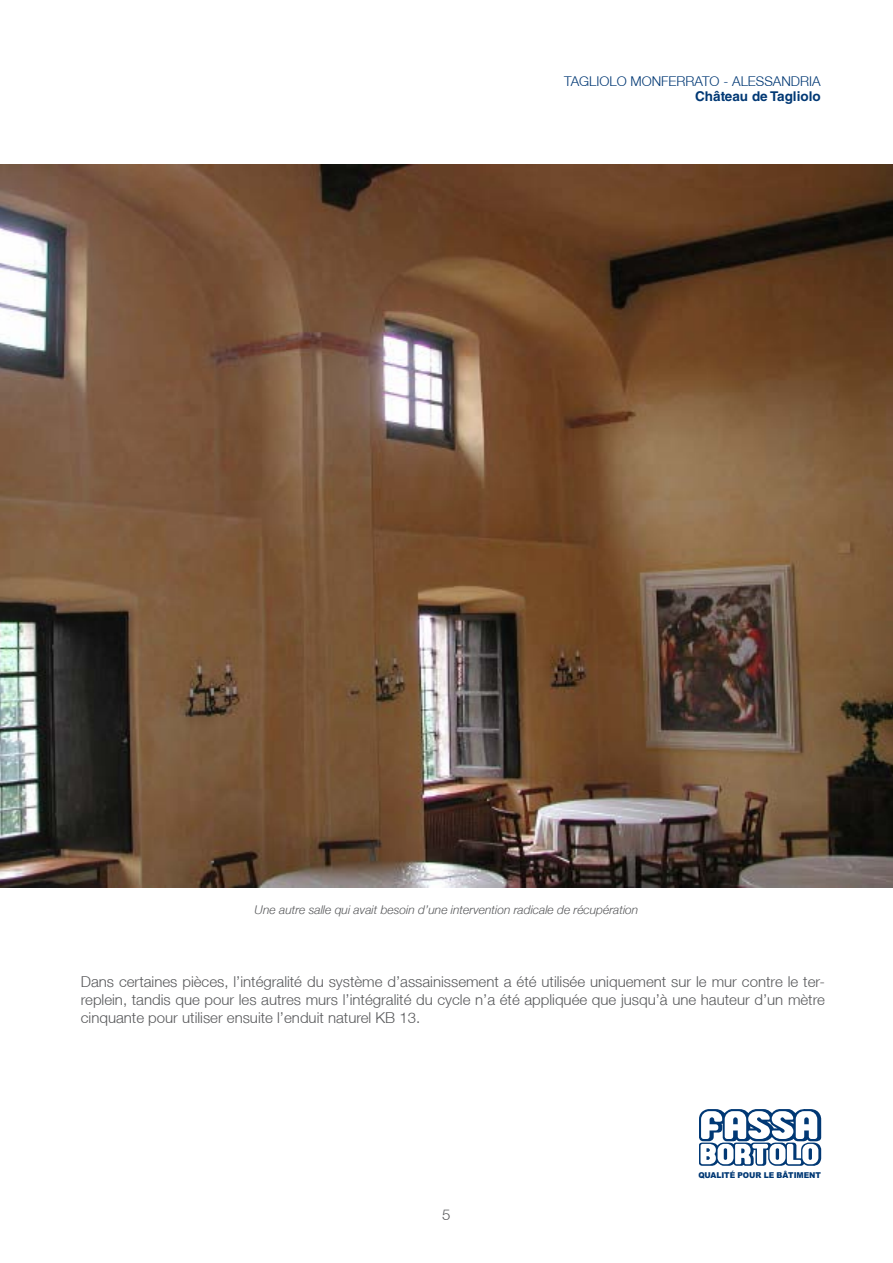
<style>
.page{position:relative;width:893px;height:1263px;background:#fff}
.page>*{position:absolute;margin:0;border:0;box-sizing:border-box;transform-origin:0 0}
.Testo_Normale{font:300 15px/18px "Helvetica Neue LT";color:#57585a;text-align:justify}
.t1{font:300 13.5px "Helvetica Neue LT";color:#013874}
.t2{font:700 13.5px "Helvetica LT Std";color:#013874}
.Didascalia{font:italic 300 12px "Helvetica Neue LT";color:#57585a}
.t3{font:900 8.1px "Arial";letter-spacing:-.01em;color:#013874;scale:.94 1}
</style>
<div class="page">
<svg style="left:699px;top:1109px;width:123px;height:57px"></svg>
<img style="left:0;top:165px;width:893px;height:722px">
<p class="t1" style="left:564px;top:73px;width:258px">TAGLIOLO MONFERRATO - ALESSANDRIA</p>
<p class="t2" style="left:695px;top:88px;width:127px">Château de Tagliolo</p>
<p class="Didascalia" style="left:255px;top:903px;width:385px">Une autre salle qui avait besoin d’une intervention radicale de récupération</p>
<p class="Testo_Normale" style="left:81px;top:973px;width:746px">Dans certaines pièces, l’intégralité du système d’assainissement a été utilisée uniquement sur le mur contre le ter&shy;replein, tandis que pour les autres murs l’intégralité du cycle n’a été appliquée que jusqu’à une hauteur d’un mètre cinquante pour utiliser ensuite l’enduit naturel KB 13.</p>
<p class="Testo_Normale" style="left:442px;top:1205px;width:10px">5</p>
<p class="t3" style="left:698px;top:1171px;width:132px">QUALITÉ POUR LE BÂTIMENT</p>
</div>
